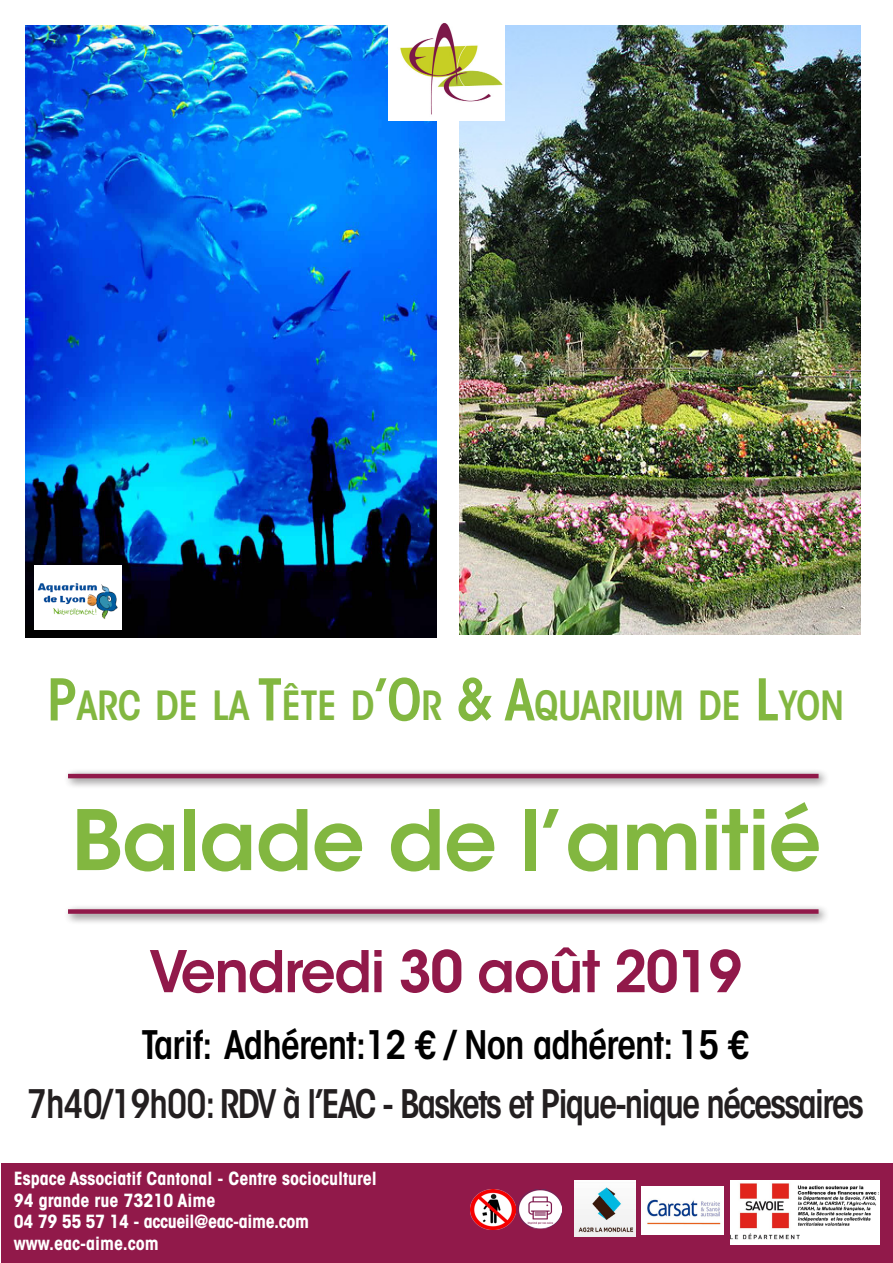
<style>
.page{position:relative;width:893px;height:1263px;background:#fff}
.page>*{position:absolute;margin:0;border:0;box-sizing:border-box;transform-origin:0 0}
.t1{font:600 82.5px "ITC Avant Garde Std";letter-spacing:-.01em;color:#82b740}
.t2{font:600 57px "ITC Avant Garde Std";letter-spacing:-.025em;color:#91194a;scale:.96 1}
.t3{font:600 condensed 39.9px "ITC Avant Garde Std";letter-spacing:-.015em;color:#82b740}
.t4{font:600 condensed 39px "ITC Avant Garde Std";letter-spacing:-.05em;color:#231f20;scale:.95 1}
.t5{font:600 condensed 39px "ITC Avant Garde Std";letter-spacing:-.025em;color:#000}
.police_standart{font:700 condensed 18px "ITC Avant Garde Std";color:#fff}
.police_standart-2{font:700 condensed 18px "ITC Avant Garde Std";letter-spacing:-.02em;color:#fff}
.s1{font-size:57px}
</style>
<div class="page">
<div style="left:1px;top:1163px;width:891px;height:99px;background:#91194a"></div>
<img style="left:642px;top:1186px;width:82px;height:49px">
<img style="left:518px;top:1189px;width:43px;height:39px">
<img style="left:470px;top:1189px;width:46px;height:40px">
<img style="left:730px;top:1181px;width:149px;height:63px">
<img style="left:575px;top:1181px;width:60px;height:55px">
<img style="left:459px;top:26px;width:401px;height:609px">
<div style="left:63px;top:768px;width:767px;height:22px;background:#231f20;opacity:.75"></div>
<hr style="left:68px;top:774px;width:751px;height:4px;background:#91194a">
<div style="left:63px;top:904px;width:767px;height:21px;background:#231f20;opacity:.75"></div>
<div style="left:68px;top:909px;width:751px;height:5px;background:#91194a"></div>
<img style="left:26px;top:26px;width:411px;height:611px">
<img style="left:34px;top:566px;width:88px;height:63px">
<img style="left:388px;top:22px;width:117px;height:98px">
<p class="t3" style="left:47px;top:681px;width:799px"><span class="s1">P</span>ARC DE LA <span class="s1">T</span>ÊTE D<span class="s1">’O</span>R <span class="s1">&amp; A</span>QUARIUM DE <span class="s1">L</span>YON</p>
<p class="t1" style="left:72px;top:788px;width:751px">Balade de l’amitié</p>
<p class="t2" style="left:149px;top:935px;width:619px">Vendredi 30 août 2019</p>
<p class="t5" style="left:141px;top:1020px;width:610px">Tarif: Adhérent:12 € / Non adhérent: 15 €</p>
<p class="t4" style="left:27px;top:1079px;width:882px">7h40/19h00: RDV à l’EAC - Baskets et Pique-nique nécessaires</p>
<p class="police_standart" style="left:14px;top:1167px;width:365px">Espace Associatif Cantonal - Centre socioculturel</p>
<p class="police_standart" style="left:14px;top:1188px;width:203px">94 grande rue 73210 Aime</p>
<p class="police_standart-2" style="left:14px;top:1210px;width:297px">04 79 55 57 14 - accueil@eac-aime.com</p>
<p class="police_standart" style="left:14px;top:1232px;width:147px">www.eac-aime.com</p>
</div>
